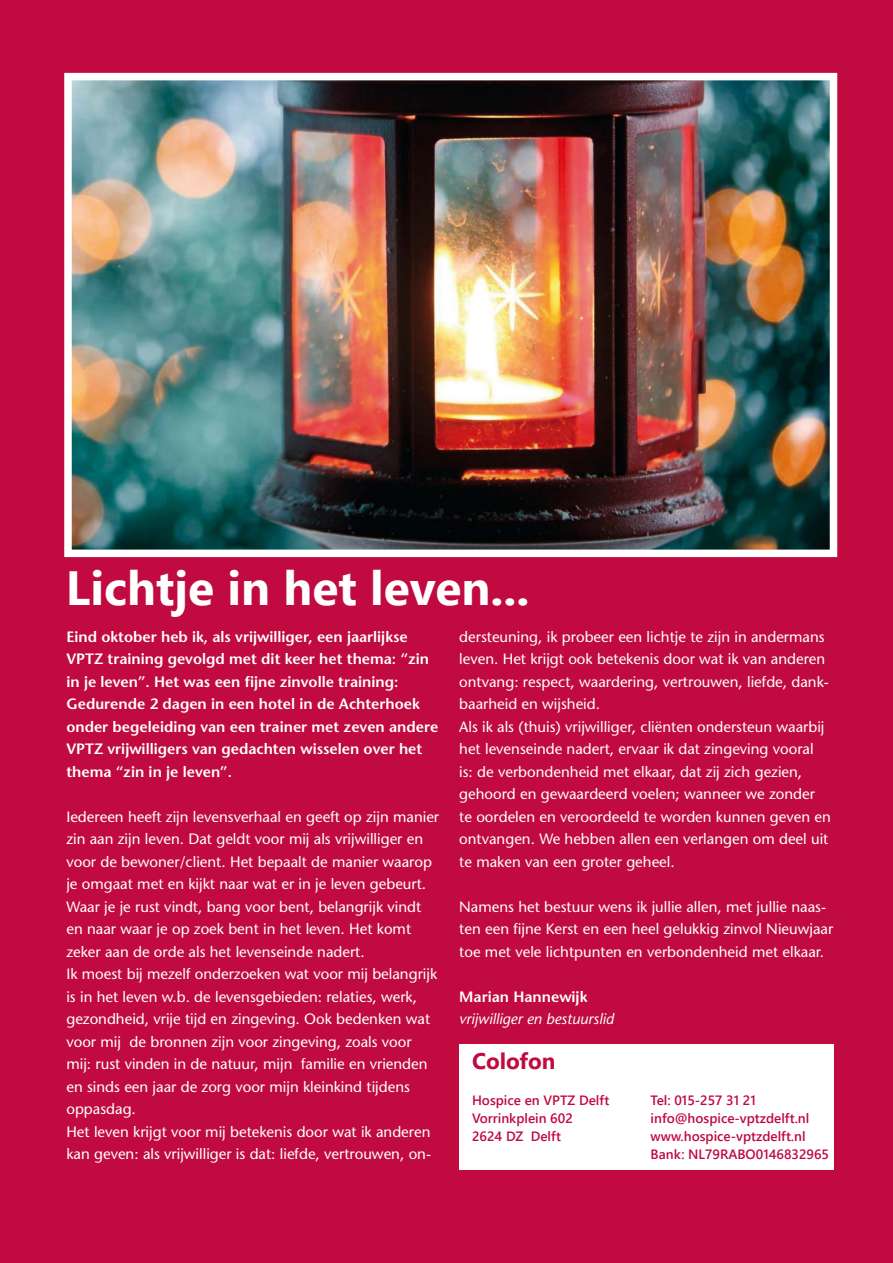
<style>
.page{position:relative;width:893px;height:1263px;background:#c00a40}
.page>*{position:absolute;margin:0;border:0;box-sizing:border-box;transform-origin:0 0}
.t1{font:700 48px "Segoe UI";color:#fff}
.t2{font:700 22.5px "Segoe UI";color:#c00a40}
.t3{font:15px/22.5px "Stone Sans";color:#fff}
.t4{font:600 15px/22.5px "Stone Sans";color:#fff}
.t5{font:italic 15px "Stone Sans";color:#fff}
.t6{font:600 13.5px/18px "Segoe UI";color:#c00a40}
</style>
<div class="page">
<div style="left:459px;top:1044px;width:374px;height:125px;background:#fff"></div>
<img style="left:73px;top:82px;width:755px;height:466px">
<div style="left:64px;top:73px;width:773px;height:484px;border:8px solid #fff"></div>
<h1 class="t1" style="left:66px;top:553px;width:465px">Lichtje in het leven...</h1>
<p class="t4" style="left:66px;top:627px;width:373px">Eind oktober heb ik, als vrijwilliger, een jaarlijkse VPTZ training gevolgd met dit keer het thema: “zin in je leven”. Het was een fijne zinvolle training:<br>Gedurende 2 dagen in een hotel in de Achterhoek onder begeleiding van een trainer met zeven andere VPTZ vrijwilligers van gedachten wisselen over het thema “zin in je leven”.</p>
<p class="t3" style="left:66px;top:807px;width:374px">Iedereen heeft zijn levensverhaal en geeft op zijn manier zin aan zijn leven. Dat geldt voor mij als vrijwilliger en voor de bewoner/client. Het bepaalt de manier waarop je omgaat met en kijkt naar wat er in je leven gebeurt.<br>Waar je je rust vindt, bang voor bent, belangrijk vindt en naar waar je op zoek bent in het leven. Het komt zeker aan de orde als het levenseinde nadert.<br>Ik moest bij mezelf onderzoeken wat voor mij belangrijk is in het leven w.b. de levensgebieden: relaties, werk, gezondheid, vrije tijd en zingeving. Ook bedenken wat voor mij de bronnen zijn voor zingeving, zoals voor mij: rust vinden in de natuur, mijn familie en vrienden en sinds een jaar de zorg voor mijn kleinkind tijdens oppasdag.<br>Het leven krijgt voor mij betekenis door wat ik anderen kan geven: als vrijwilliger is dat: liefde, vertrouwen, on-</p>
<p class="t3" style="left:459px;top:627px;width:373px">dersteuning, ik probeer een lichtje te zijn in andermans leven. Het krijgt ook betekenis door wat ik van anderen ontvang: respect, waardering, vertrouwen, liefde, dank&shy;baarheid en wijsheid.<br>Als ik als (thuis) vrijwilliger, cliënten ondersteun waarbij het levenseinde nadert, ervaar ik dat zingeving vooral is: de verbondenheid met elkaar, dat zij zich gezien, gehoord en gewaardeerd voelen; wanneer we zonder te oordelen en veroordeeld te worden kunnen geven en ontvangen. We hebben allen een verlangen om deel uit te maken van een groter geheel.</p>
<p class="t3" style="left:459px;top:897px;width:375px">Namens het bestuur wens ik jullie allen, met jullie naas&shy;ten een fijne Kerst en een heel gelukkig zinvol Nieuwjaar toe met vele lichtpunten en verbondenheid met elkaar.</p>
<p class="t4" style="left:459px;top:987px;width:130px">Marian Hannewijk</p>
<p class="t5" style="left:459px;top:1013px;width:156px">vrijwilliger en bestuurslid</p>
<h2 class="t2" style="left:472px;top:1045px;width:85px">Colofon</h2>
<p class="t6" style="left:472px;top:1090px;width:139px">Hospice en VPTZ Delft<br>Vorrinkplein 602<br>2624 DZ Delft</p>
<p class="t6" style="left:651px;top:1090px;width:180px">Tel: 015-257 31 21 info@hospice-vptzdelft.nl www.hospice-vptzdelft.nl<br>Bank: NL79RABO0146832965</p>
</div>
